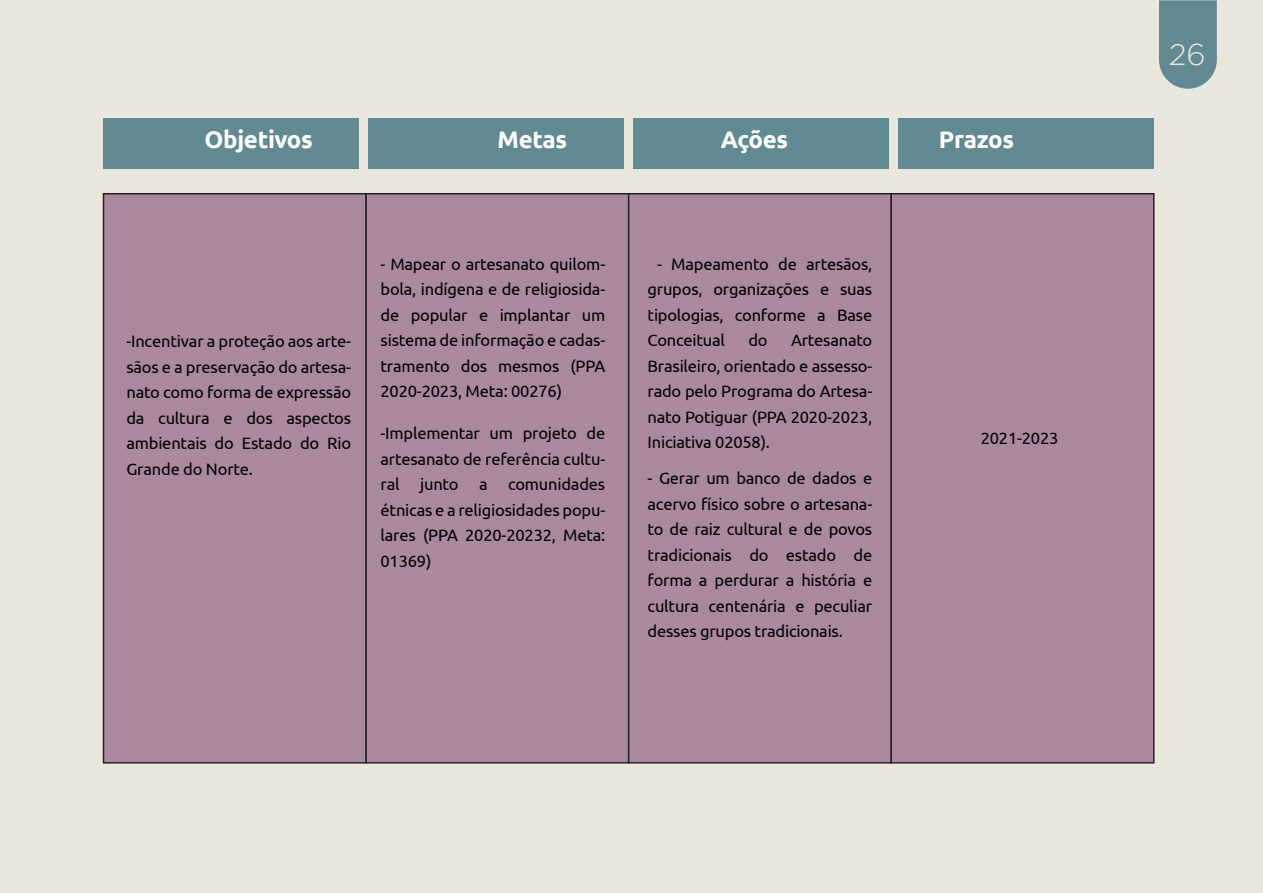
<style>
.page{position:relative;width:1263px;height:893px;background:#eae8de}
.page>*{position:absolute;margin:0;border:0;box-sizing:border-box;transform-origin:0 0}
.t1{font:300 30px "Gotham";color:#eae8de}
.t2{font:700 24px "Ubuntu";letter-spacing:-.01em;color:#fff}
.t3{font:16.5px/25.5px "Ubuntu";letter-spacing:-.015em;color:#000;text-align:justify}
</style>
<div class="page">
<div style="left:103px;top:118px;width:256px;height:50px;background:#628a92"></div>
<div style="left:368px;top:118px;width:256px;height:50px;background:#628a92"></div>
<div style="left:633px;top:118px;width:256px;height:50px;background:#628a92"></div>
<div style="left:898px;top:118px;width:256px;height:50px;background:#628a92"></div>
<div style="left:103px;top:193px;width:264px;height:570px;background:#aa889d;border:2px solid #232323"></div>
<div style="left:365px;top:193px;width:264px;height:570px;background:#aa889d;border:2px solid #232323"></div>
<div style="left:628px;top:193px;width:264px;height:570px;background:#aa889d;border:2px solid #232323"></div>
<div style="left:890px;top:193px;width:264px;height:570px;background:#aa889d;border:2px solid #232323"></div>
<svg style="left:1159px;top:0;width:58px;height:89px;background:#6c9197"></svg>
<h2 class="t2" style="left:204px;top:125px;width:110px">Objetivos</h2>
<h2 class="t2" style="left:498px;top:125px;width:71px">Metas</h2>
<h2 class="t2" style="left:721px;top:125px;width:69px">Ações</h2>
<h2 class="t2" style="left:939px;top:125px;width:77px">Prazos</h2>
<p class="t3" style="left:126px;top:328px;width:226px">-Incentivar a proteção aos arte&shy;sãos e a preservação do artesa&shy;nato como forma de expressão da cultura e dos aspectos ambientais do Estado do Rio Grande do Norte.</p>
<p class="t3" style="left:380px;top:251px;width:226px">- Mapear o artesanato quilom&shy;bola, indígena e de religiosida&shy;de popular e implantar um sistema de informação e cadas&shy;tramento dos mesmos (PPA 2020-2023, Meta: 00276)</p>
<p class="t3" style="left:380px;top:420px;width:226px">-Implementar um projeto de artesanato de referência cultu&shy;ral junto a comunidades étnicas e a religiosidades popu&shy;lares (PPA 2020-20232, Meta:<br>01369)</p>
<p class="t3" style="left:647px;top:251px;width:226px;text-indent:9px">- Mapeamento de artesãos, grupos, organizações e suas tipologias, conforme a Base Conceitual</p>
<p class="t3" style="left:748px;top:327px;width:21px">do</p>
<p class="t3" style="left:647px;top:327px;width:226px;text-indent:143px">Artesanato Brasileiro, orientado e assesso&shy;rado pelo Programa do Artesa&shy;nato Potiguar (PPA 2020-2023, Iniciativa 02058).</p>
<p class="t3" style="left:647px;top:465px;width:226px">- Gerar um banco de dados e acervo físico sobre o artesana&shy;to de raiz cultural e de povos tradicionais do estado de forma a perdurar a história e cultura centenária e peculiar desses grupos tradicionais.</p>
<p class="t3" style="left:981px;top:425px;width:79px">2021-2023</p>
<h1 class="t1" style="left:1169px;top:38px;width:38px">26</h1>
</div>
